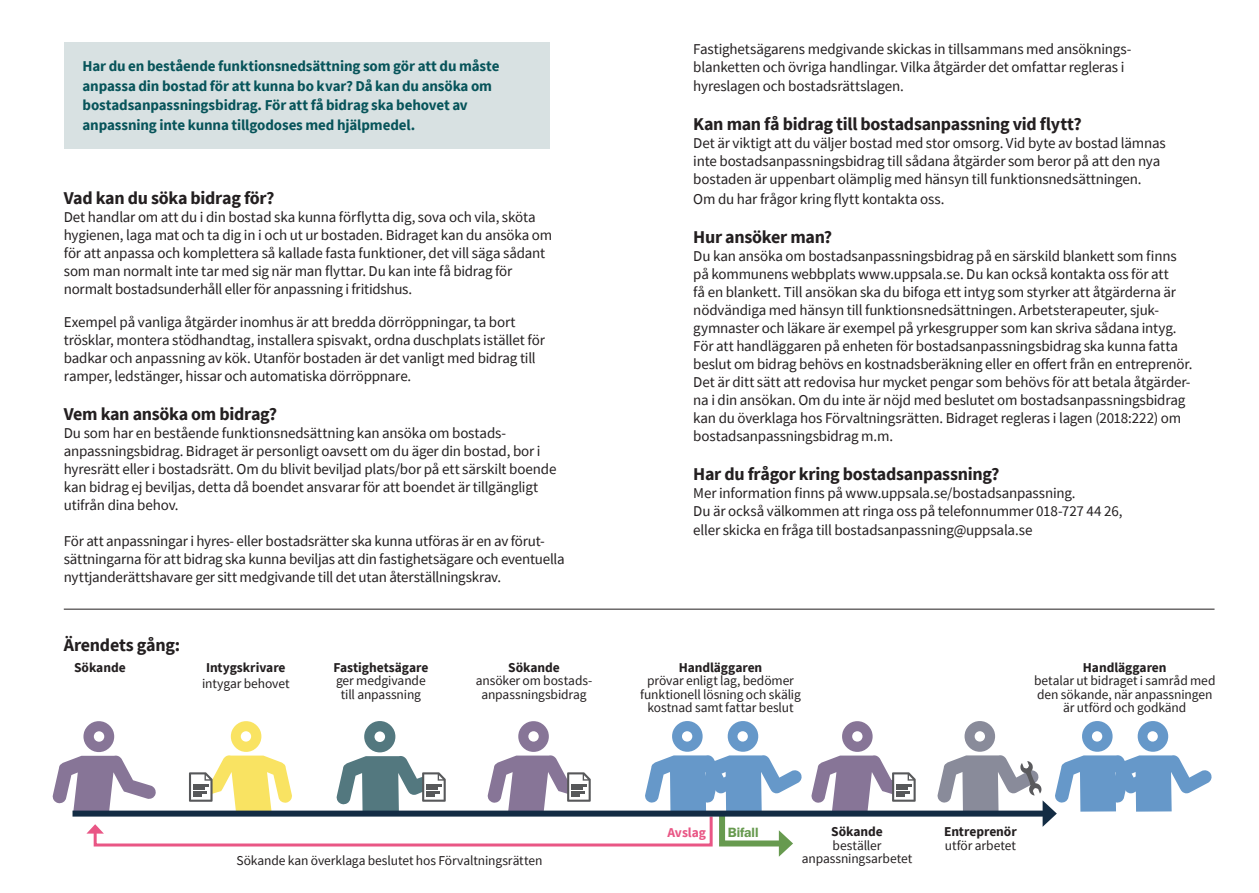
<style>
.page{position:relative;width:1259px;height:893px;background:#fff}
.page>*{position:absolute;margin:0;border:0;box-sizing:border-box;transform-origin:0 0}
.t1{font:700 18px "Source Sans Pro";letter-spacing:-.015em;color:#231f20}
.t2{font:15px/18px "Source Sans Pro";letter-spacing:-.015em;color:#231f20}
.t3{font:700 15px/19.5px "Source Sans Pro";letter-spacing:-.01em;color:#07545a}
.t4{font:13.5px/13.5px "Source Sans Pro";letter-spacing:-.01em;color:#231f20;text-align:center}
.t5{font:700 13.5px "Source Sans Pro";letter-spacing:-.005em;color:#231f20}
.t6{font:700 13.5px "Source Sans Pro";color:#e95685}
.t7{font:600 13.5px "ITC Franklin Gothic Std";color:#679a4f}
.s1{font-weight:700}
</style>
<div class="page">
<div style="left:64px;top:43px;width:486px;height:106px;background:#d8e1e2"></div>
<svg style="left:811px;top:721px;width:104px;height:90px"></svg>
<svg style="left:52px;top:721px;width:750px;height:136px"></svg>
<div style="left:72px;top:811px;width:976px;height:6px;background:#132c44"></div>
<svg style="left:937px;top:721px;width:274px;height:106px"></svg>
<hr style="left:64px;top:609px;width:1150px;height:1px;background:#231f20">
<p class="t3" style="left:82px;top:56px;width:418px">Har du en bestående funktionsnedsättning som gör att du måste anpassa din bostad för att kunna bo kvar? Då kan du ansöka om bostadsanpassningsbidrag. För att få bidrag ska behovet av anpassning inte kunna tillgodoses med hjälpmedel.</p>
<p class="t1" style="left:64px;top:186px;width:212px">Vad kan du söka bidrag för?</p>
<p class="t2" style="left:64px;top:208px;width:490px">Det handlar om att du i din bostad ska kunna förflytta dig, sova och vila, sköta hygienen, laga mat och ta dig in i och ut ur bostaden. Bidraget kan du ansöka om för att anpassa och komplettera så kallade fasta funktioner, det vill säga sådant som man normalt inte tar med sig när man flyttar. Du kan inte få bidrag för normalt bostadsunderhåll eller för anpassning i fritidshus.</p>
<p class="t2" style="left:64px;top:313px;width:482px">Exempel på vanliga åtgärder inomhus är att bredda dörröppningar, ta bort trösklar, montera stödhandtag, installera spisvakt, ordna duschplats istället för badkar och anpassning av kök. Utanför bostaden är det vanligt med bidrag till ramper, ledstänger, hissar och automatiska dörröppnare.</p>
<p class="t1" style="left:64px;top:402px;width:215px">Vem kan ansöka om bidrag?</p>
<p class="t2" style="left:64px;top:424px;width:494px">Du som har en bestående funktionsnedsättning kan ansöka om bostads&shy;anpassningsbidrag. Bidraget är personligt oavsett om du äger din bostad, bor i hyresrätt eller i bostadsrätt. Om du blivit beviljad plats/bor på ett särskilt boende kan bidrag ej beviljas, detta då boendet ansvarar för att boendet är tillgängligt utifrån dina behov.</p>
<p class="t2" style="left:64px;top:532px;width:502px">För att anpassningar i hyres- eller bostadsrätter ska kunna utföras är en av förut&shy;sättningarna för att bidrag ska kunna beviljas att din fastighetsägare och eventuella nyttjanderättshavare ger sitt medgivande till det utan återställningskrav.</p>
<p class="t1" style="left:64px;top:632px;width:118px">Ärendets gång:</p>
<p class="t5" style="left:74px;top:658px;width:53px">Sökande</p>
<p class="t5" style="left:333px;top:658px;width:96px">Fastighetsägare</p>
<p class="t4" style="left:336px;top:674px;width:91px">ger medgivande till anpassning</p>
<p class="t5" style="left:206px;top:658px;width:81px">Intygskrivare</p>
<p class="t4" style="left:202px;top:677px;width:89px">intygar behovet</p>
<p class="t5" style="left:508px;top:658px;width:53px">Sökande</p>
<p class="t4" style="left:476px;top:674px;width:118px">ansöker om bostads&shy;anpassningsbidrag</p>
<p class="t2" style="left:693px;top:40px;width:439px">Fastighetsägarens medgivande skickas in tillsammans med ansöknings&shy;blanketten och övriga handlingar. Vilka åtgärder det omfattar regleras i</p>
<p class="t2" style="left:693px;top:77px;width:212px">hyreslagen och bostadsrättslagen.</p>
<p class="t1" style="left:693px;top:112px;width:390px">Kan man få bidrag till bostadsanpassning vid flytt?</p>
<p class="t2" style="left:693px;top:134px;width:474px">Det är viktigt att du väljer bostad med stor omsorg. Vid byte av bostad lämnas inte bostadsanpassningsbidrag till sådana åtgärder som beror på att den nya bostaden är uppenbart olämplig med hänsyn till funktionsnedsättningen.</p>
<p class="t2" style="left:693px;top:190px;width:253px">Om du har frågor kring flytt kontakta oss.</p>
<p class="t1" style="left:693px;top:225px;width:140px">Hur ansöker man?</p>
<p class="t2" style="left:693px;top:247px;width:485px">Du kan ansöka om bostadsanpassningsbidrag på en särskild blankett som finns på kommunens webbplats www.uppsala.se. Du kan också kontakta oss för att få en blankett. Till ansökan ska du bifoga ett intyg som styrker att åtgärderna är nödvändiga med hänsyn till funktionsnedsättningen. Arbetsterapeuter, sjuk&shy;gymnaster och läkare är exempel på yrkesgrupper som kan skriva sådana intyg.</p>
<p class="t2" style="left:693px;top:337px;width:501px">För att handläggaren på enheten för bostadsanpassningsbidrag ska kunna fatta beslut om bidrag behövs en kostnadsberäkning eller en offert från en entreprenör.<br>Det är ditt sätt att redovisa hur mycket pengar som behövs för att betala åtgärder&shy;na i din ansökan. Om du inte är nöjd med beslutet om bostadsanpassningsbidrag kan du överklaga hos Förvaltningsrätten. Bidraget regleras i lagen (2018:222) om bostadsanpassningsbidrag m.m.</p>
<p class="t1" style="left:693px;top:462px;width:308px">Har du frågor kring bostadsanpassning?</p>
<p class="t2" style="left:693px;top:484px;width:384px">Mer information finns på www.uppsala.se/bostadsanpassning.</p>
<p class="t2" style="left:693px;top:502px;width:431px">Du är också välkommen att ringa oss på telefonnummer 018-727 44 26,</p>
<p class="t2" style="left:693px;top:521px;width:341px">eller skicka en fråga till bostadsanpassning@uppsala.se</p>
<p class="t5" style="left:678px;top:658px;width:85px">Handläggaren</p>
<p class="t4" style="left:640px;top:674px;width:162px">prövar enligt lag, bedömer funktionell lösning och skälig kostnad samt fattar beslut</p>
<p class="t5" style="left:1083px;top:658px;width:85px">Handläggaren</p>
<p class="t4" style="left:1034px;top:674px;width:183px">betalar ut bidraget i samråd med</p>
<p class="t4" style="left:1037px;top:687px;width:177px">den sökande, när anpassningen är utförd och godkänd</p>
<p class="t6" style="left:667px;top:824px;width:40px">Avslag</p>
<p class="t7" style="left:728px;top:825px;width:32px">Bifall</p>
<p class="t4" style="left:944px;top:825px;width:74px;text-align:left"><span class="s1">Entreprenör </span>utför arbetet</p>
<p class="t4" style="left:831px;top:825px;width:53px;text-align:left"><span class="s1">Sökande </span>beställer</p>
<p class="t4" style="left:236px;top:853px;width:307px">Sökande kan överklaga beslutet hos Förvaltningsrätten</p>
<p class="t4" style="left:802px;top:852px;width:112px">anpassningsarbetet</p>
</div>
